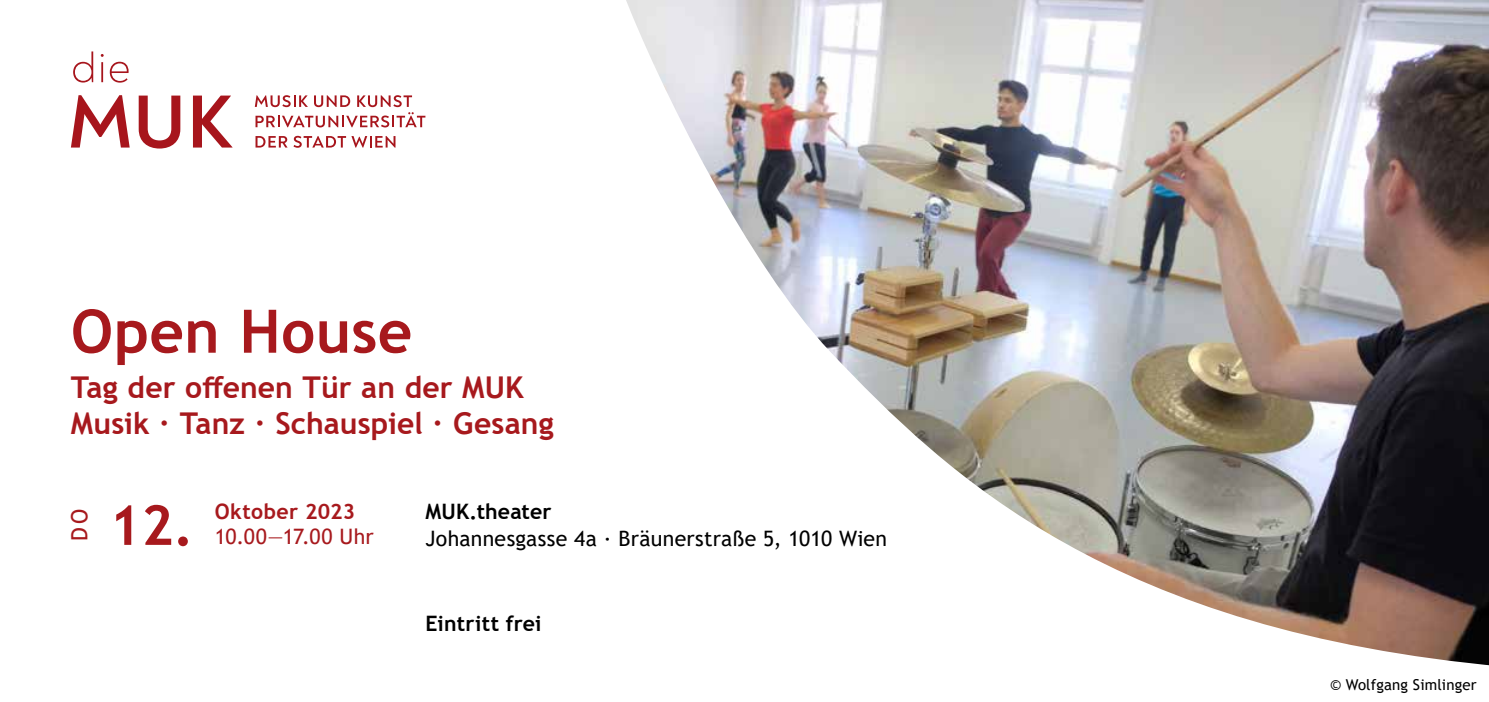
<style>
.page{position:relative;width:1489px;height:702px;background:#fff}
.page>*{position:absolute;margin:0;border:0;box-sizing:border-box;transform-origin:0 0}
.t1{font:700 60px "Trebuchet MS";letter-spacing:.005em;color:#a7191d}
.t2{font:700 55px "Trebuchet MS";color:#a7191d}
.t3{font:700 30px/36px "Trebuchet MS";letter-spacing:.005em;color:#a7191d}
.t4{font:22.5px "Trebuchet MS";color:#a7191d}
.t5{font:21.25px "Trebuchet MS";letter-spacing:.015em;color:#000}
.t6{font:700 21.25px "Trebuchet MS";letter-spacing:.005em;color:#000}
.t7{font:21.25px "Trebuchet MS";letter-spacing:.01em;color:#a7191d}
.t8{font:700 21.25px "Trebuchet MS";letter-spacing:.015em;color:#a7191d}
.t9{font:15px "Trebuchet MS";letter-spacing:.01em;color:#000}
</style>
<div class="page">
<img style="left:71px;top:0;width:1417px;height:666px">
<svg style="left:255px;top:136px;width:32px;height:11px"></svg>
<svg style="left:293px;top:136px;width:102px;height:12px"></svg>
<svg style="left:71px;top:95px;width:59px;height:52px"></svg>
<svg style="left:139px;top:96px;width:41px;height:52px"></svg>
<svg style="left:193px;top:96px;width:39px;height:51px"></svg>
<svg style="left:73px;top:51px;width:20px;height:32px"></svg>
<hr style="left:101px;top:62px;width:2px;height:20px;background:#a7151c">
<svg style="left:110px;top:62px;width:19px;height:21px"></svg>
<svg style="left:255px;top:95px;width:170px;height:32px"></svg>
<h1 class="t1" style="left:71px;top:294px;width:343px">Open House</h1>
<p class="t3" style="left:71px;top:369px;width:484px">Tag der offenen Tür an der MUK<br>Musik · Tanz · Schauspiel · Gesang</p>
<p class="t4" style="left:65px;top:540px;width:34px;rotate:-90deg">DO</p>
<h2 class="t2" style="left:109px;top:491px;width:86px">12.</h2>
<p class="t8" style="left:215px;top:498px;width:142px">Oktober 2023</p>
<p class="t7" style="left:215px;top:523px;width:160px">10.00—17.00 Uhr</p>
<p class="t6" style="left:425px;top:498px;width:128px">MUK.theater</p>
<p class="t5" style="left:425px;top:524px;width:463px">Johannesgasse 4a · Bräunerstraße 5, 1010 Wien</p>
<p class="t6" style="left:425px;top:610px;width:118px">Eintritt frei</p>
<p class="t9" style="left:1330px;top:674px;width:148px">© Wolfgang Simlinger</p>
</div>
